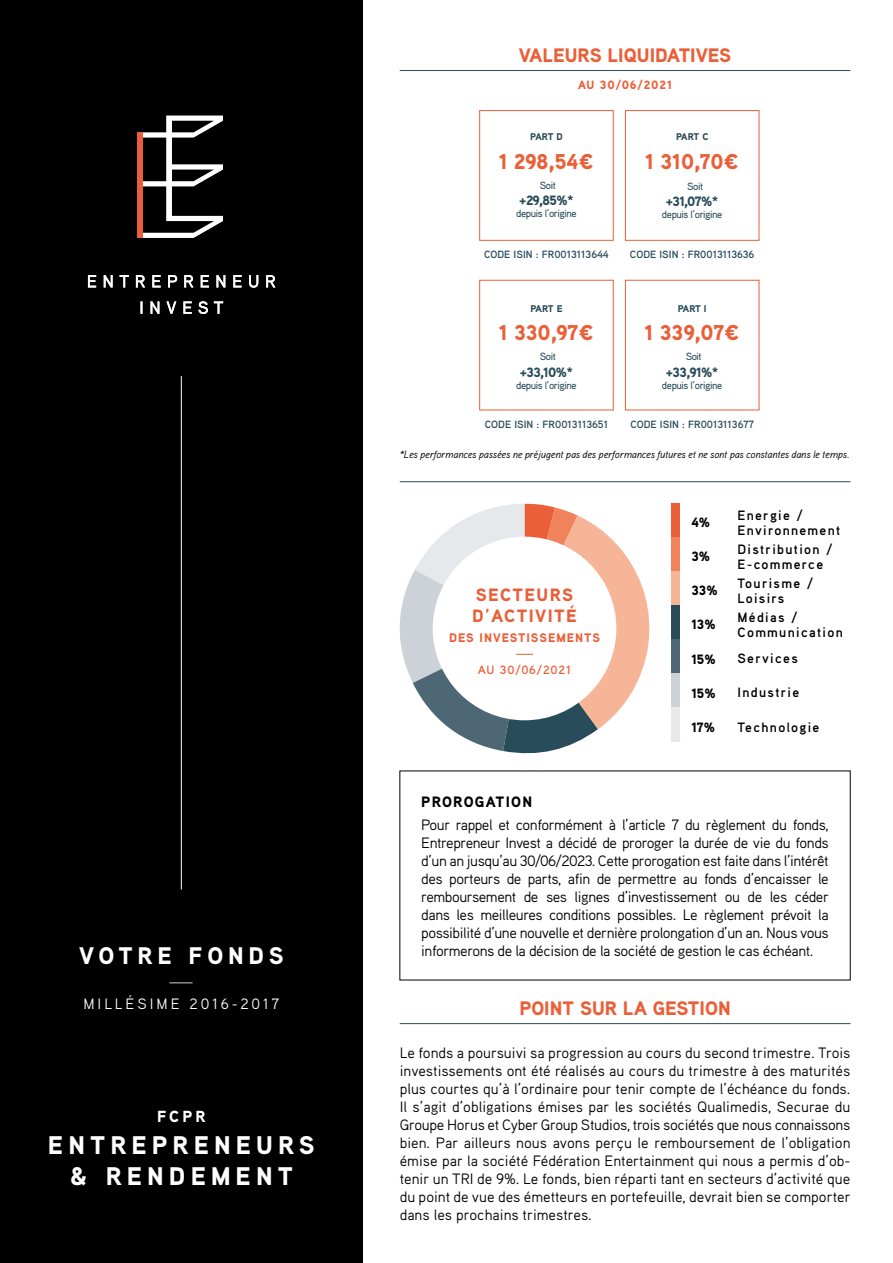
<style>
.page{position:relative;width:893px;height:1263px;background:#fff}
.page>*{position:absolute;margin:0;border:0;box-sizing:border-box;transform-origin:0 0}
.t1{font:900 25.5px/31.5px "Aaux Pro";letter-spacing:.2em;color:#fff;text-align:center}
.t2{font:900 24px "Aaux Pro";letter-spacing:.2em;color:#fff}
.t3{font:900 21.45px "Aaux Pro";color:#eb5f38}
.t4{font:900 19.5px "Aaux Pro";color:#eb5f38}
.t5{font:900 17.85px/20.5px "Aaux Pro";letter-spacing:.08em;color:#eb5f38}
.t6{font:900 16.05px "Aaux Pro";color:#fff}
.t7{font:15px/18px "Aaux Pro";letter-spacing:-.03em;color:#000;text-align:justify}
.t8{font:15px "Aaux Pro";letter-spacing:.2em;color:#fff}
.t9{font:900 15px "Aaux Pro";letter-spacing:.08em;color:#000}
.t10{font:300 15px "Aaux Pro";color:#fff;scale:2.22 1}
.t11{font:700 13.5px/15px "Aaux Pro";letter-spacing:.1em;color:#000}
.t12{font:900 13.5px "Aaux Pro";letter-spacing:-.04em;color:#284c5a}
.t13{font:900 13.5px "Aaux Pro";color:#000}
.t14{font:900 12.3px "Aaux Pro";letter-spacing:.08em;color:#eb5f38}
.t15{font:900 12px "Aaux Pro";letter-spacing:.065em;color:#eb5f38}
.t16{font:700 12px "Aaux Pro";letter-spacing:.065em;color:#eb5f38}
.t17{font:italic 10.5px "Aaux Pro";letter-spacing:-.02em;color:#000}
.t18{font:700 10.5px "Aaux Pro";color:#284c5a}
.t19{font:500 10.5px "Aaux Pro";letter-spacing:-.04em;color:#284c5a}
.t20{font:900 9.75px "Aaux Pro";letter-spacing:-.02em;color:#284c5a}
</style>
<div class="page">
<div style="left:0;top:0;width:363px;height:1263px;background:#000"></div>
<svg style="left:141px;top:301px;width:82px;height:13px"></svg>
<svg style="left:88px;top:275px;width:187px;height:13px"></svg>
<svg style="left:143px;top:116px;width:80px;height:122px"></svg>
<div style="left:137px;top:132px;width:6px;height:106px;background:#eb5f38"></div>
<hr style="left:181px;top:376px;width:1px;height:513px;background:#fff">
<hr style="left:400px;top:70px;width:450px;height:1px;background:#284c5a">
<div style="left:479px;top:110px;width:135px;height:131px;border:1px solid #eb5f38"></div>
<div style="left:479px;top:280px;width:135px;height:130px;border:1px solid #eb5f38"></div>
<div style="left:625px;top:110px;width:134px;height:131px;border:1px solid #eb5f38"></div>
<div style="left:625px;top:280px;width:134px;height:130px;border:1px solid #eb5f38"></div>
<hr style="left:400px;top:481px;width:450px;height:1px;background:#284c5a">
<hr style="left:400px;top:1023px;width:450px;height:1px;background:#284c5a">
<svg style="left:399px;top:504px;width:251px;height:250px"></svg>
<div style="left:672px;top:504px;width:8px;height:34px;background:#eb5f38"></div>
<div style="left:672px;top:538px;width:8px;height:34px;background:#f0835b"></div>
<div style="left:672px;top:572px;width:8px;height:34px;background:#f7b597"></div>
<div style="left:672px;top:606px;width:8px;height:34px;background:#284c5a"></div>
<div style="left:672px;top:640px;width:8px;height:34px;background:#4d6774"></div>
<div style="left:672px;top:674px;width:8px;height:34px;background:#cdd2d8"></div>
<div style="left:672px;top:708px;width:8px;height:34px;background:#e6e8eb"></div>
<h2 class="t2" style="left:79px;top:940px;width:206px">VOTRE FONDS</h2>
<p class="t10" style="left:168px;top:972px;width:14px">—</p>
<p class="t8" style="left:83px;top:994px;width:197px">MILLÉSIME 2016-2017</p>
<p class="t6" style="left:157px;top:1106px;width:50px">FCPR</p>
<h1 class="t1" style="left:48px;top:1128px;width:268px">ENTREPRENEURS &amp; RENDEMENT</h1>
<h3 class="t4" style="left:519px;top:43px;width:214px">VALEURS LIQUIDATIVES</h3>
<p class="t15" style="left:578px;top:77px;width:95px">AU 30/06/2021</p>
<p class="t20" style="left:530px;top:130px;width:34px">PART D</p>
<h3 class="t3" style="left:499px;top:147px;width:97px">1 298,54¤</h3>
<p class="t19" style="left:540px;top:179px;width:18px">Soit</p>
<p class="t12" style="left:519px;top:192px;width:56px">+29,85%*</p>
<p class="t19" style="left:516px;top:207px;width:62px">depuis l’origine</p>
<p class="t20" style="left:676px;top:130px;width:34px">PART C</p>
<h3 class="t3" style="left:645px;top:148px;width:95px">1 310,70¤</h3>
<p class="t19" style="left:687px;top:179px;width:18px">Soit</p>
<p class="t12" style="left:666px;top:192px;width:54px">+31,07%*</p>
<p class="t19" style="left:662px;top:208px;width:62px">depuis l’origine</p>
<p class="t18" style="left:484px;top:248px;width:126px">CODE ISIN : FR0013113644</p>
<p class="t18" style="left:630px;top:248px;width:126px">CODE ISIN : FR0013113636</p>
<p class="t20" style="left:530px;top:302px;width:34px">PART E</p>
<h3 class="t3" style="left:499px;top:319px;width:97px">1 330,97¤</h3>
<p class="t19" style="left:540px;top:350px;width:18px">Soit</p>
<p class="t12" style="left:520px;top:363px;width:55px">+33,10%*</p>
<p class="t19" style="left:516px;top:378px;width:62px">depuis l’origine</p>
<p class="t20" style="left:678px;top:302px;width:31px">PART I</p>
<h3 class="t3" style="left:645px;top:319px;width:97px">1 339,07¤</h3>
<p class="t19" style="left:686px;top:350px;width:18px">Soit</p>
<p class="t12" style="left:666px;top:363px;width:54px">+33,91%*</p>
<p class="t19" style="left:662px;top:378px;width:62px">depuis l’origine</p>
<p class="t18" style="left:485px;top:418px;width:125px">CODE ISIN : FR0013113651</p>
<p class="t18" style="left:630px;top:418px;width:125px">CODE ISIN : FR0013113677</p>
<p class="t17" style="left:400px;top:448px;width:451px">*Les performances passées ne préjugent pas des performances futures et ne sont pas constantes dans le temps.</p>
<p class="t5" style="left:472px;top:584px;width:106px">SECTEURS<br>D’ACTIVITÉ</p>
<p class="t14" style="left:449px;top:630px;width:152px">DES INVESTISSEMENTS</p>
<p class="t16" style="left:478px;top:662px;width:95px">AU 30/06/2021</p>
<p class="t13" style="left:691px;top:514px;width:20px">4%</p>
<p class="t11" style="left:737px;top:507px;width:104px">Energie /<br>Environnement</p>
<p class="t13" style="left:691px;top:548px;width:20px">3%</p>
<p class="t11" style="left:737px;top:541px;width:96px">Distribution /<br>E-commerce</p>
<p class="t13" style="left:691px;top:582px;width:28px">33%</p>
<p class="t11" style="left:737px;top:575px;width:77px">Tourisme /<br>Loisirs</p>
<p class="t13" style="left:691px;top:616px;width:26px">13%</p>
<p class="t11" style="left:737px;top:609px;width:107px">Médias /<br>Communication</p>
<p class="t13" style="left:691px;top:650px;width:26px">15%</p>
<p class="t11" style="left:737px;top:651px;width:62px">Services</p>
<p class="t13" style="left:691px;top:684px;width:26px">15%</p>
<p class="t11" style="left:737px;top:685px;width:63px">Industrie</p>
<p class="t13" style="left:691px;top:718px;width:25px">17%</p>
<p class="t11" style="left:737px;top:719px;width:84px">Technologie</p>
<p class="t9" style="left:421px;top:792px;width:112px">PROROGATION</p>
<p class="t7" style="left:421px;top:815px;width:409px">Pour rappel et conformément à l’article 7 du règlement du fonds, Entrepreneur Invest a décidé de proroger la durée de vie du fonds d’un an jusqu’au 30/06/2023. Cette prorogation est faite dans l’intérêt des porteurs de parts, afin de permettre au fonds d’encaisser le remboursement de ses lignes d’investissement ou de les céder dans les meilleures conditions possibles. Le règlement prévoit la possibilité d’une nouvelle et dernière prolongation d’un an. Nous vous informerons de la décision de la société de gestion le cas échéant.</p>
<h3 class="t4" style="left:519px;top:995px;width:213px">POINT SUR LA GESTION</h3>
<p class="t7" style="left:400px;top:1044px;width:452px">Le fonds a poursuivi sa progression au cours du second trimestre. Trois investissements ont été réalisés au cours du trimestre à des maturités plus courtes qu’à l’ordinaire pour tenir compte de l’échéance du fonds.<br>Il s’agit d’obligations émises par les sociétés Qualimedis, Securae du Groupe Horus et Cyber Group Studios, trois sociétés que nous connaissons bien. Par ailleurs nous avons perçu le remboursement de l’obligation émise par la société Fédération Entertainment qui nous a permis d’ob&shy;tenir un TRI de 9%. Le fonds, bien réparti tant en secteurs d’activité que du point de vue des émetteurs en portefeuille, devrait bien se comporter dans les prochains trimestres.</p>
</div>
